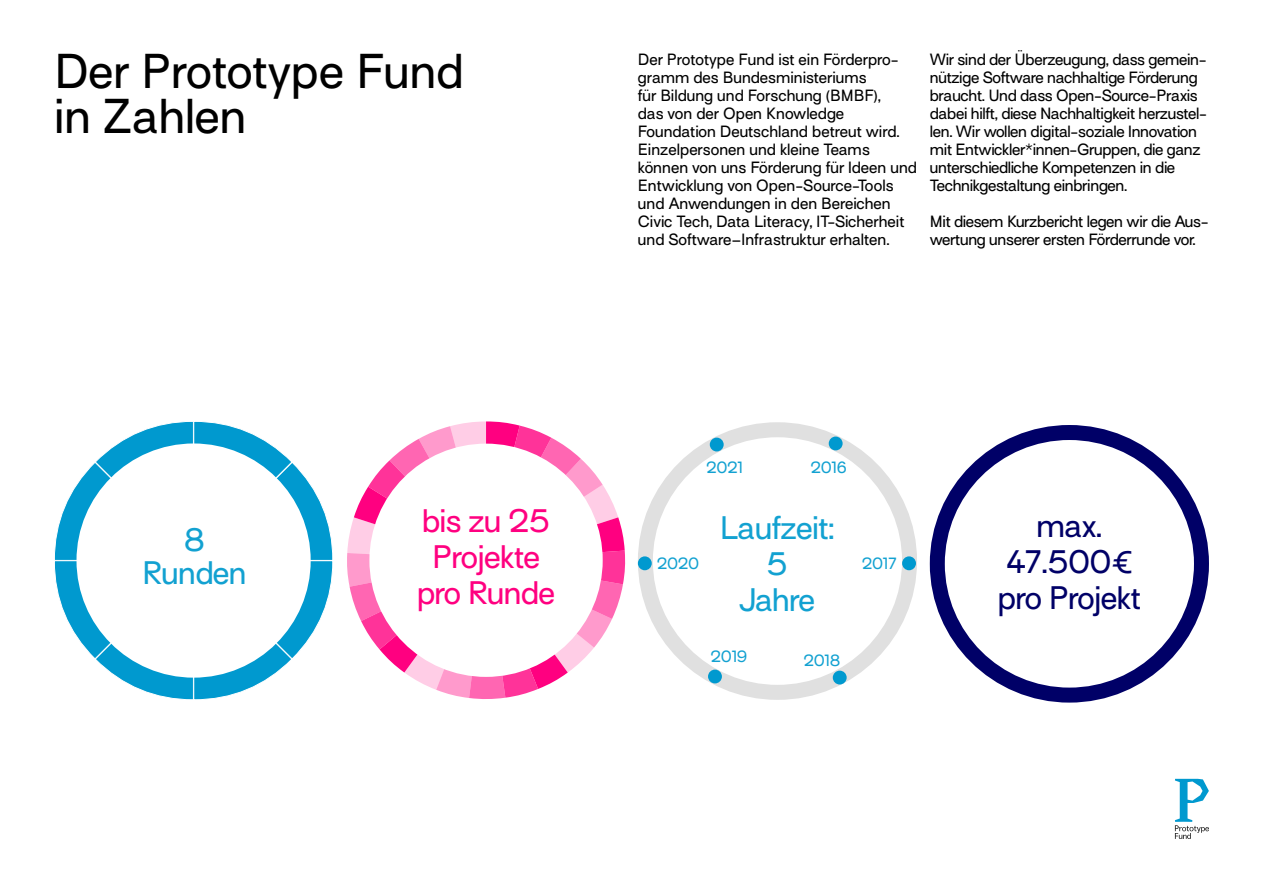
<style>
.page{position:relative;width:1263px;height:893px;background:#fff}
.page>*{position:absolute;margin:0;border:0;box-sizing:border-box;transform-origin:0 0}
.t1{font:45px/45px "Surt";color:#000}
.t2{font:30px/36px "Surt";letter-spacing:-.02em;color:#ff0080;text-align:center}
.t3{font:30px/36px "Surt";letter-spacing:-.02em;color:#12a1d1;text-align:center}
.t4{font:30px/36px "Surt";letter-spacing:-.02em;color:#000067;text-align:center}
.t5{font:15px/18px "Surt";letter-spacing:-.02em;color:#000}
.t6{font:15px/18px "Surt";color:#000}
.t7{font:15px "Surt";letter-spacing:-.02em;color:#12a1d1}
</style>
<div class="page">
<div style="left:638px;top:422px;width:279px;height:278px;border:15px solid #e0e0e0;border-radius:50%"></div>
<div style="left:829px;top:437px;width:14px;height:13px;background:#0099cf;border-radius:50%"></div>
<div style="left:710px;top:438px;width:14px;height:13px;background:#0099cf;border-radius:50%"></div>
<div style="left:902px;top:556px;width:14px;height:14px;background:#0099cf;border-radius:50%"></div>
<div style="left:638px;top:556px;width:14px;height:14px;background:#0099cf;border-radius:50%"></div>
<div style="left:833px;top:671px;width:14px;height:13px;background:#0099cf;border-radius:50%"></div>
<div style="left:708px;top:670px;width:14px;height:13px;background:#0099cf;border-radius:50%"></div>
<div style="left:930px;top:425px;width:279px;height:278px;border:15px solid #000067;border-radius:50%"></div>
<svg style="left:347px;top:421px;width:278px;height:278px"></svg>
<div style="left:369px;top:444px;width:234px;height:233px;background:#fff;border-radius:50%"></div>
<svg style="left:54px;top:421px;width:279px;height:279px"></svg>
<div style="left:77px;top:443px;width:234px;height:235px;background:#fff;border-radius:50%"></div>
<svg style="left:1175px;top:779px;width:34px;height:60px"></svg>
<h1 class="t1" style="left:54px;top:54px;width:411px">Der Prototype Fund in Zahlen</h1>
<p class="t6" style="left:638px;top:52px;width:281px">Der Prototype Fund ist ein Förderpro&shy;gramm des Bundesministeriums<br>für Bildung und Forschung (BMBF),<br>das von der Open Knowledge Foundation Deutschland betreut wird.<br>Einzelpersonen und kleine Teams können von uns Förderung für Ideen und Entwicklung von Open-Source-Tools und Anwendungen in den Bereichen Civic Tech, Data Literacy, IT-Sicherheit und Software–Infrastruktur erhalten.</p>
<p class="t5" style="left:930px;top:52px;width:279px">Wir sind der Überzeugung, dass gemein&shy;nützige Software nachhaltige Förderung braucht. Und dass Open-Source-Praxis dabei hilft, diese Nachhaltigkeit herzustel&shy;len. Wir wollen digital-soziale Innovation mit Entwickler*innen-Gruppen, die ganz unterschiedliche Kompetenzen in die Technikgestaltung einbringen.</p>
<p class="t5" style="left:930px;top:214px;width:280px">Mit diesem Kurzbericht legen wir die Aus&shy;wertung unserer ersten Förderrunde vor.</p>
<h2 class="t3" style="left:142px;top:527px;width:106px;line-height:33px">8<br>Runden</h2>
<h2 class="t2" style="left:417px;top:506px;width:140px">bis zu 25<br>Projekte pro Runde</h2>
<p class="t7" style="left:706px;top:457px;width:38px">2021</p>
<p class="t7" style="left:810px;top:457px;width:38px">2016</p>
<p class="t7" style="left:657px;top:553px;width:44px">2020</p>
<h2 class="t3" style="left:720px;top:513px;width:116px">Laufzeit:<br>5<br>Jahre</h2>
<p class="t7" style="left:710px;top:646px;width:38px">2019</p>
<p class="t7" style="left:803px;top:651px;width:38px">2018</p>
<p class="t7" style="left:862px;top:553px;width:37px">2017</p>
<h2 class="t4" style="left:998px;top:511px;width:145px">max.<br>47.500€ pro Projekt</h2>
</div>
